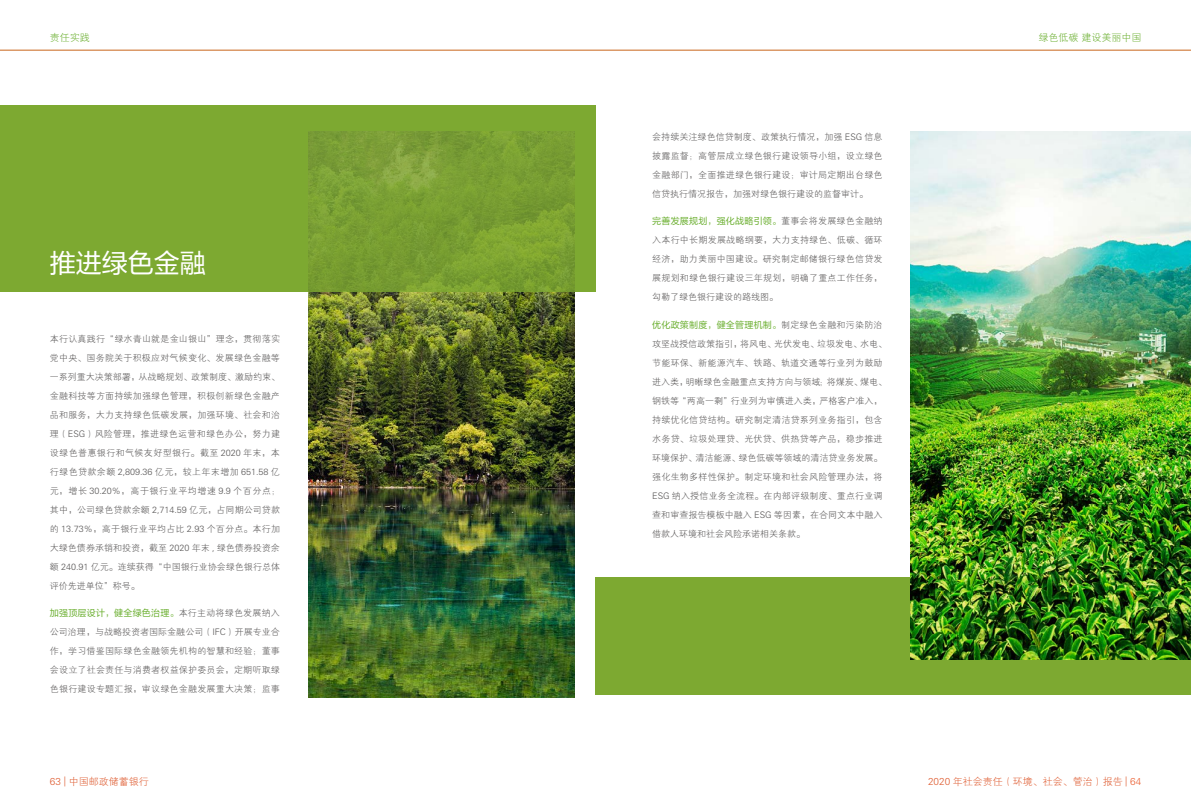
<style>
.page{position:relative;width:1191px;height:808px;background:#fff}
.page>*{position:absolute;margin:0;border:0;box-sizing:border-box;transform-origin:0 0}
.t1{font:26px "FZLTHJW GB1 0";color:#fff}
.t2{font:10px "FZXH1 JW GB1 0";color:#df5d32}
.t3{font:10px "FZXH1 JW GB1 0";color:#6baf30}
.t4{font:9px/19px "FZXH1 JW GB1 0";letter-spacing:.01em;color:#595757;text-align:justify}
.t5{font:9px "FZLTHJW GB1 0";letter-spacing:.025em;color:#6baf30}
.s1{font-family:"FZXH1 JW GB1 0";color:#595757}
.s2{color:#eb5f31}
</style>
<div class="page">
<hr style="left:0;top:50px;width:1191px;height:1px;background:#c9651b">
<img style="left:308px;top:292px;width:266px;height:405px">
<svg style="left:0;top:106px;width:596px;height:186px;background:#7ba531"></svg>
<div style="left:595px;top:577px;width:596px;height:118px;background:#7da931"></div>
<img style="left:911px;top:132px;width:280px;height:527px">
<p class="t3" style="left:50px;top:33px;width:41px">责任实践</p>
<p class="t3" style="left:1038px;top:33px;width:104px">绿色低碳 建设美丽中国</p>
<h1 class="t1" style="left:50px;top:248px;width:157px">推进绿色金融</h1>
<p class="t4" style="left:50px;top:329px;width:232px">本行认真践行“绿水青山就是金山银山”理念，贯彻落实党中央、国务院关于积极应对气候变化、发展绿色金融等一系列重大决策部署，从战略规划、政策制度、激励约束、金融科技等方面持续加强绿色管理，积极创新绿色金融产品和服务，大力支持绿色低碳发展，加强环境、社会和治理（ESG）风险管理，推进绿色运营和绿色办公，努力建设绿色普惠银行和气候友好型银行。截至 2020 年末，本行绿色贷款余额 2,809.36 亿元，较上年末增加 651.58 亿元，增长 30.20%，高于银行业平均增速 9.9 个百分点；其中，公司绿色贷款余额 2,714.59 亿元，占同期公司贷款的 13.73%，高于银行业平均占比 2.93 个百分点。本行加大绿色债券承销和投资，截至 2020 年末 , 绿色债券投资余额 240.91 亿元。连续获得“中国银行业协会绿色银行总体评价先进单位”称号。</p>
<p class="t5" style="left:50px;top:608px;width:231px">加强顶层设计，健全绿色治理。<span class="s1">本行主动将绿色发展纳入</span></p>
<p class="t4" style="left:50px;top:623px;width:232px">公司治理，与战略投资者国际金融公司（IFC）开展专业合作，学习借鉴国际绿色金融领先机构的智慧和经验；董事会设立了社会责任与消费者权益保护委员会，定期听取绿色银行建设专题汇报，审议绿色金融发展重大决策；监事</p>
<p class="t4" style="left:652px;top:127px;width:232px">会持续关注绿色信贷制度、政策执行情况，加强 ESG 信息披露监督；高管层成立绿色银行建设领导小组，设立绿色金融部门，全面推进绿色银行建设；审计局定期出台绿色信贷执行情况报告，加强对绿色银行建设的监督审计。</p>
<p class="t5" style="left:652px;top:216px;width:232px">完善发展规划，强化战略引领。<span class="s1">董事会将发展绿色金融纳</span></p>
<p class="t4" style="left:652px;top:231px;width:232px">入本行中长期发展战略纲要，大力支持绿色、低碳、循环经济，助力美丽中国建设。研究制定邮储银行绿色信贷发展规划和绿色银行建设三年规划，明确了重点工作任务，勾勒了绿色银行建设的路线图。</p>
<p class="t5" style="left:652px;top:319px;width:232px">优化政策制度，健全管理机制。<span class="s1">制定绿色金融和污染防治</span></p>
<p class="t4" style="left:652px;top:334px;width:236px;text-align:left">攻坚战授信政策指引，将风电、光伏发电、垃圾发电、水电、节能环保、新能源汽车、铁路、轨道交通等行业列为鼓励进入类，明晰绿色金融重点支持方向与领域；将煤炭、煤电、钢铁等“两高一剩”行业列为审慎进入类，严格客户准入，持续优化信贷结构。研究制定清洁贷系列业务指引，包含水务贷、垃圾处理贷、光伏贷、供热贷等产品，稳步推进环境保护、清洁能源、绿色低碳等领域的清洁贷业务发展。强化生物多样性保护。制定环境和社会风险管理办法，将<br>ESG 纳入授信业务全流程。在内部评级制度、重点行业调查和审查报告模板中融入 ESG 等因素，在合同文本中融入借款人环境和社会风险承诺相关条款。</p>
<p class="t2" style="left:50px;top:776px;width:100px">63 | 中国邮政储蓄银行</p>
<p class="t2" style="left:928px;top:776px;width:215px">2020 年社会责任（环境、社会、管治）报告 | <span class="s2">64</span></p>
</div>
